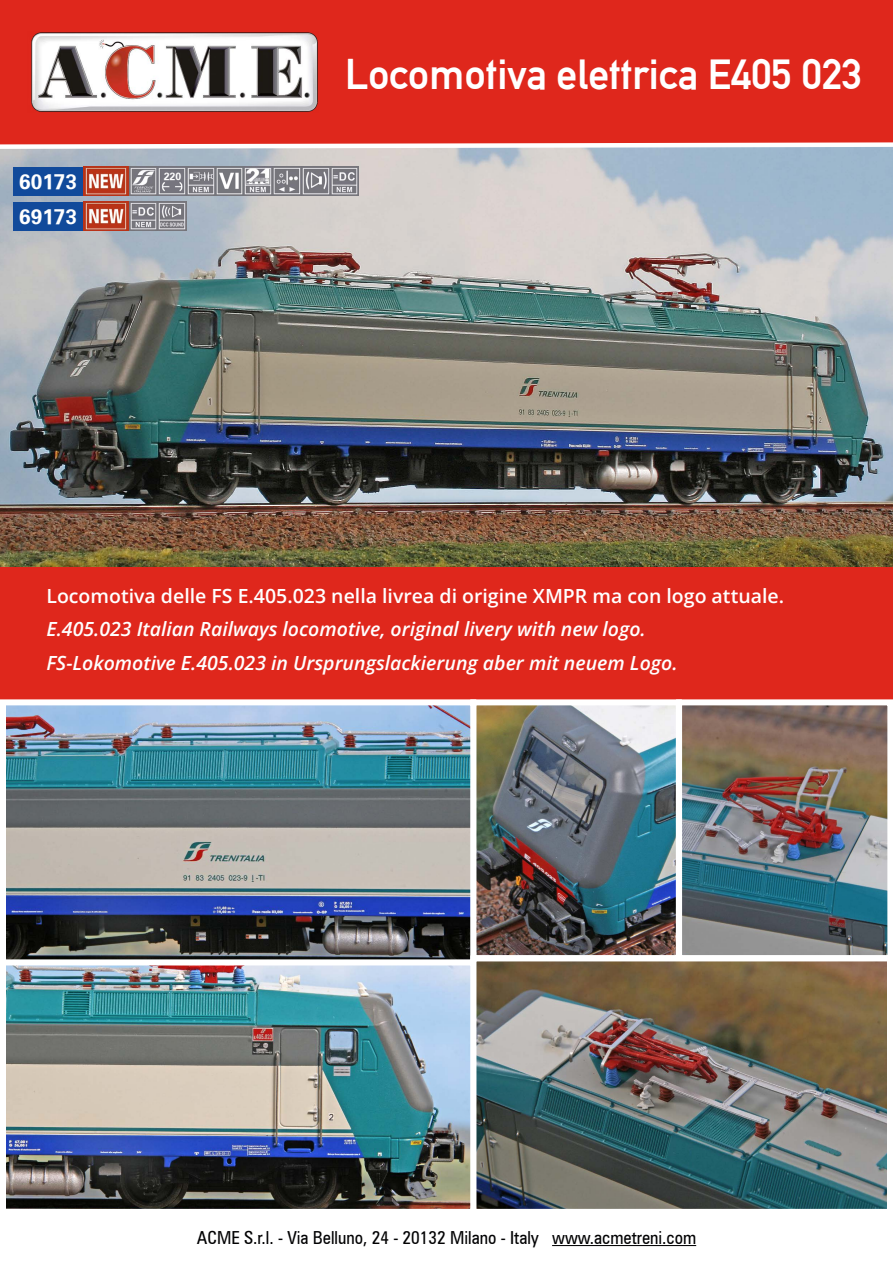
<style>
.page{position:relative;width:893px;height:1263px;background:#fff}
.page>*{position:absolute;margin:0;border:0;box-sizing:border-box;transform-origin:0 0}
.t1{font:42px "Alte DIN1451 Mittelschriftgepraegt";color:#fff}
.t2{font:21px "Zurich Bold BT";color:#fff}
.t3{font:italic 600 19.5px/33.6px "Open Sans";color:#fff}
.t4{font:600 19.5px "Open Sans";color:#fff}
.t5{font:condensed 18px "Zurich BT";color:#020203}
.t6{font:10.5px "Zurich Bold BT";color:#fff}
</style>
<div class="page">
<hr style="left:552px;top:1245px;width:144px;height:1px;background:#020203">
<div style="left:0;top:566px;width:893px;height:535px;background:#df271c"></div>
<img style="left:0;top:151px;width:893px;height:415px">
<div style="left:13px;top:167px;width:71px;height:28px;background:#114a9b"></div>
<img style="left:84px;top:167px;width:275px;height:28px">
<div style="left:13px;top:202px;width:71px;height:29px;background:#114a9b"></div>
<img style="left:84px;top:202px;width:102px;height:29px">
<img style="left:479px;top:699px;width:194px;height:253px">
<img style="left:673px;top:699px;width:220px;height:253px">
<img style="left:0;top:699px;width:479px;height:257px">
<img style="left:467px;top:952px;width:426px;height:257px">
<img style="left:0;top:956px;width:479px;height:253px">
<div style="left:0;top:0;width:893px;height:146px;background:#df271c"></div>
<img style="left:31px;top:32px;width:287px;height:80px">
<svg style="left:0;top:142px;width:893px;height:9px"></svg>
<p class="t2" style="left:19px;top:169px;width:60px">60173</p>
<p class="t6" style="left:164px;top:170px;width:19px">220</p>
<p class="t2" style="left:19px;top:204px;width:60px">69173</p>
<h1 class="t1" style="left:345px;top:50px;width:519px">Locomotiva elettrica E405 023</h1>
<p class="t4" style="left:46px;top:583px;width:739px">Locomotiva delle FS E.405.023 nella livrea di origine XMPR ma con logo attuale.</p>
<p class="t3" style="left:46px;top:612px;width:633px">E.405.023 Italian Railways locomotive, original livery with new logo.<br>FS-Lokomotive E.405.023 in Ursprungslackierung aber mit neuem Logo.</p>
<p class="t5" style="left:197px;top:1226px;width:501px">ACME S.r.l. - Via Belluno, 24 - 20132 Milano - Italy www.acmetreni.com</p>
</div>
